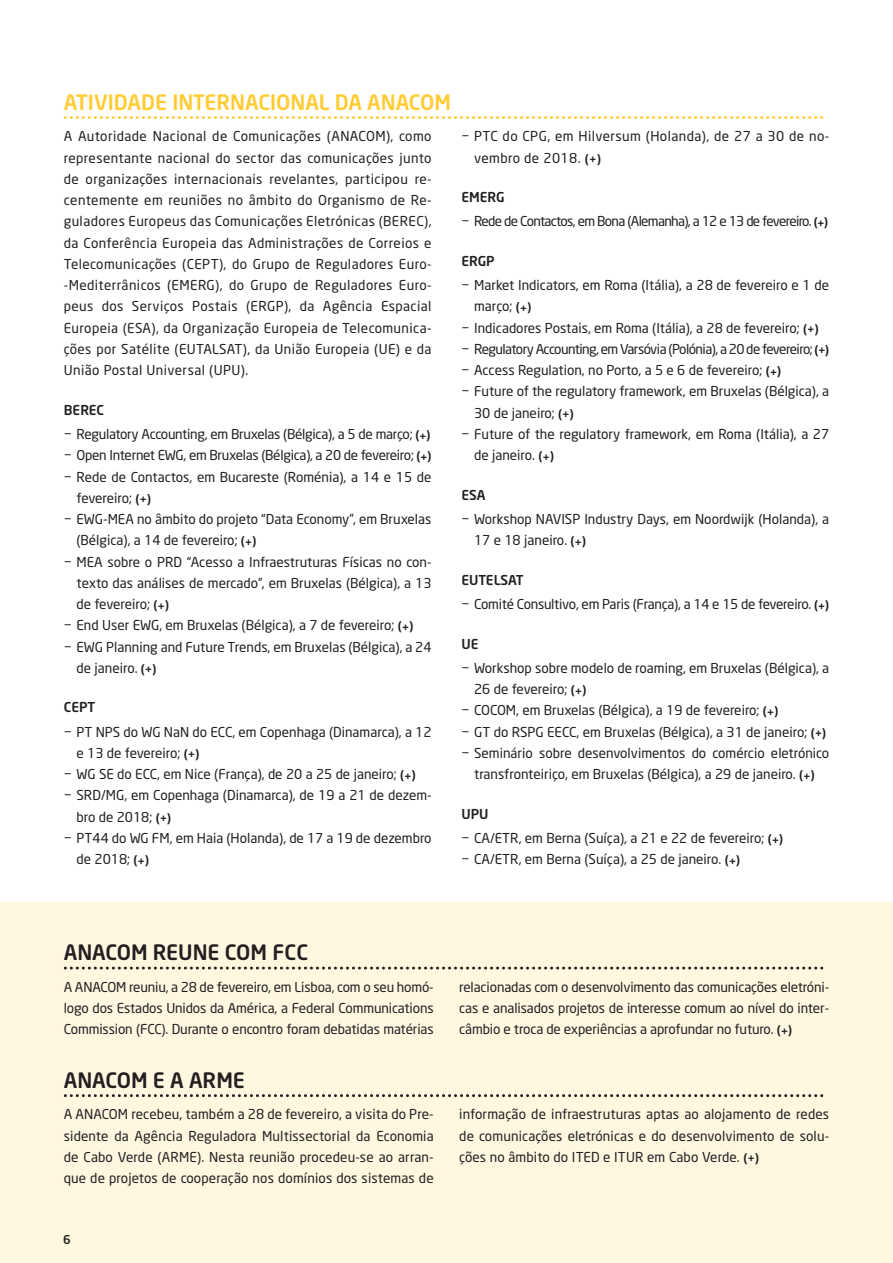
<style>
.page{position:relative;width:893px;height:1263px;background:#fff}
.page>*{position:absolute;margin:0;border:0;box-sizing:border-box;transform-origin:0 0}
.TÍTULOS_PEQUENOS{font:500 21px "Neo Sans";color:#fc3}
.TÍTULOS_PEQUENOS-2{font:500 21px "Neo Sans";color:#231f20}
.Texto_para_actividad{font:13.5px/21.3px "Neo Sans";color:#231f20}
.Texto{font:13.5px/21.3px "Neo Sans";letter-spacing:.01em;color:#231f20;text-align:justify}
.Texto_para_actividad-2{font:13.5px "Neo Sans";letter-spacing:-.02em;color:#231f20}
.Texto_para_actividad-3{font:13.5px "Neo Sans";letter-spacing:-.04em;color:#231f20}
.Texto_para_actividad-4{font:13.5px/21.3px "Neo Sans";letter-spacing:.03em;color:#231f20}
.Texto_para_actividad-5{font:13.5px "Neo Sans";letter-spacing:-.05em;color:#231f20}
.SUBTÍTULO_ALL_CAPS{font:500 13.5px "Neo Sans";color:#231f20}
.t1{font:500 12px "Neo Sans";color:#231f20}
.s1{font-weight:500;font-size:12px}
</style>
<div class="page">
<svg style="left:65px;top:116px;width:759px;height:3px"></svg>
<div style="left:0;top:903px;width:893px;height:360px;background:#fff7e0"></div>
<svg style="left:65px;top:1094px;width:759px;height:3px"></svg>
<svg style="left:65px;top:966px;width:759px;height:3px"></svg>
<p class="TÍTULOS_PEQUENOS" style="left:64px;top:89px;width:389px">ATIVIDADE INTERNACIONAL DA ANACOM</p>
<p class="Texto" style="left:64px;top:126px;width:369px">A Autoridade Nacional de Comunicações (ANACOM), como representante nacional do sector das comunicações junto de organizações internacionais revelantes, participou re&shy;centemente em reuniões no âmbito do Organismo de Re&shy;guladores Europeus das Comunicações Eletrónicas (BEREC), da Conferência Europeia das Administrações de Correios e Telecomunicações (CEPT), do Grupo de Reguladores Euro--Mediterrânicos (EMERG), do Grupo de Reguladores Euro&shy;peus dos Serviços Postais (ERGP), da Agência Espacial Europeia (ESA), da Organização Europeia de Telecomunica&shy;ções por Satélite (EUTALSAT), da União Europeia (UE) e da União Postal Universal (UPU).</p>
<p class="SUBTÍTULO_ALL_CAPS" style="left:64px;top:401px;width:42px">BEREC</p>
<p class="Texto_para_actividad-2" style="left:64px;top:426px;width:368px">− Regulatory Accounting, em Bruxelas (Bélgica), a 5 de março; <span class="s1">(</span><sub>+</sub><span class="s1">)</span></p>
<p class="Texto_para_actividad-2" style="left:64px;top:447px;width:369px">− Open Internet EWG, em Bruxelas (Bélgica), a 20 de fevereiro; <span class="s1">(</span><sub>+</sub><span class="s1">)</span></p>
<p class="Texto_para_actividad" style="left:77px;top:466px;width:357px;text-indent:-13px">− Rede de Contactos, em Bucareste (Roménia), a 14 e 15 de fevereiro; <span class="s1">(</span><sub>+</sub><span class="s1">)</span></p>
<p class="Texto_para_actividad" style="left:77px;top:508px;width:357px;text-indent:-13px">− EWG-MEA no âmbito do projeto “Data Economy”, em Bruxelas (Bélgica), a 14 de fevereiro; <span class="s1">(</span><sub>+</sub><span class="s1">)</span></p>
<p class="Texto_para_actividad" style="left:77px;top:551px;width:357px;text-align:justify;text-indent:-13px">− MEA sobre o PRD “Acesso a Infraestruturas Físicas no con&shy;texto das análises de mercado”, em Bruxelas (Bélgica), a 13 de fevereiro; <span class="s1">(</span><sub>+</sub><span class="s1">)</span></p>
<p class="Texto_para_actividad" style="left:64px;top:614px;width:351px">− End User EWG, em Bruxelas (Bélgica), a 7 de fevereiro; <span class="s1">(</span><sub>+</sub><span class="s1">)</span></p>
<p class="Texto_para_actividad" style="left:77px;top:636px;width:357px;text-indent:-13px">− EWG Planning and Future Trends, em Bruxelas (Bélgica), a 24 de janeiro. <span class="s1">(</span><sub>+</sub><span class="s1">)</span></p>
<p class="SUBTÍTULO_ALL_CAPS" style="left:64px;top:699px;width:33px">CEPT</p>
<p class="Texto_para_actividad" style="left:77px;top:721px;width:357px;text-indent:-13px">− PT NPS do WG NaN do ECC, em Copenhaga (Dinamarca), a 12 e 13 de fevereiro; <span class="s1">(</span><sub>+</sub><span class="s1">)</span></p>
<p class="Texto_para_actividad" style="left:64px;top:763px;width:353px">− WG SE do ECC, em Nice (França), de 20 a 25 de janeiro; <span class="s1">(</span><sub>+</sub><span class="s1">)</span></p>
<p class="Texto_para_actividad" style="left:77px;top:785px;width:357px;text-indent:-13px">− SRD/MG, em Copenhaga (Dinamarca), de 19 a 21 de dezem&shy;bro de 2018; <span class="s1">(</span><sub>+</sub><span class="s1">)</span></p>
<p class="Texto_para_actividad" style="left:77px;top:827px;width:357px;text-indent:-13px">− PT44 do WG FM, em Haia (Holanda), de 17 a 19 de dezembro de 2018; <span class="s1">(</span><sub>+</sub><span class="s1">)</span></p>
<p class="Texto_para_actividad-4" style="left:474px;top:126px;width:357px;text-indent:-13px">− PTC do CPG, em Hilversum (Holanda), de 27 a 30 de no&shy;vembro de 2018. <span class="s1">(</span><sub>+</sub><span class="s1">)</span></p>
<p class="SUBTÍTULO_ALL_CAPS" style="left:461px;top:189px;width:45px">EMERG</p>
<p class="Texto_para_actividad-5" style="left:461px;top:213px;width:368px">− Rede de Contactos, em Bona (Alemanha), a 12 e 13 de fevereiro. <span class="s1">(</span><sub>+</sub><span class="s1">)</span></p>
<p class="SUBTÍTULO_ALL_CAPS" style="left:461px;top:252px;width:35px">ERGP</p>
<p class="Texto_para_actividad" style="left:474px;top:274px;width:357px;text-indent:-13px">− Market Indicators, em Roma (Itália), a 28 de fevereiro e 1 de março; <span class="s1">(</span><sub>+</sub><span class="s1">)</span></p>
<p class="Texto_para_actividad" style="left:461px;top:317px;width:359px">− Indicadores Postais, em Roma (Itália), a 28 de fevereiro; <span class="s1">(</span><sub>+</sub><span class="s1">)</span></p>
<p class="Texto_para_actividad-3" style="left:461px;top:341px;width:369px">− Regulatory Accounting, em Varsóvia (Polónia), a 20 de fevereiro; <span class="s1">(</span><sub>+</sub><span class="s1">)</span></p>
<p class="Texto_para_actividad" style="left:461px;top:359px;width:321px">− Access Regulation, no Porto, a 5 e 6 de fevereiro; <span class="s1">(</span><sub>+</sub><span class="s1">)</span></p>
<p class="Texto_para_actividad" style="left:474px;top:381px;width:357px;text-indent:-13px">− Future of the regulatory framework, em Bruxelas (Bélgica), a<br>30 de janeiro; <span class="s1">(</span><sub>+</sub><span class="s1">)</span></p>
<p class="Texto_para_actividad" style="left:474px;top:423px;width:357px;text-indent:-13px">− Future of the regulatory framework, em Roma (Itália), a 27 de janeiro. <span class="s1">(</span><sub>+</sub><span class="s1">)</span></p>
<p class="SUBTÍTULO_ALL_CAPS" style="left:461px;top:486px;width:26px">ESA</p>
<p class="Texto_para_actividad" style="left:474px;top:508px;width:357px;text-indent:-13px">− Workshop NAVISP Industry Days, em Noordwijk (Holanda), a<br>17 e 18 janeiro. <span class="s1">(</span><sub>+</sub><span class="s1">)</span></p>
<p class="SUBTÍTULO_ALL_CAPS" style="left:461px;top:571px;width:64px">EUTELSAT</p>
<p class="Texto_para_actividad-2" style="left:461px;top:596px;width:369px">− Comité Consultivo, em Paris (França), a 14 e 15 de fevereiro. <span class="s1">(</span><sub>+</sub><span class="s1">)</span></p>
<p class="SUBTÍTULO_ALL_CAPS" style="left:461px;top:635px;width:19px">UE</p>
<p class="Texto_para_actividad" style="left:474px;top:657px;width:357px;text-indent:-13px">− Workshop sobre modelo de roaming, em Bruxelas (Bélgica), a<br>26 de fevereiro; <span class="s1">(</span><sub>+</sub><span class="s1">)</span></p>
<p class="Texto_para_actividad" style="left:461px;top:700px;width:319px">− COCOM, em Bruxelas (Bélgica), a 19 de fevereiro; <span class="s1">(</span><sub>+</sub><span class="s1">)</span></p>
<p class="Texto_para_actividad" style="left:461px;top:721px;width:366px">− GT do RSPG EECC, em Bruxelas (Bélgica), a 31 de janeiro; <span class="s1">(</span><sub>+</sub><span class="s1">)</span></p>
<p class="Texto_para_actividad" style="left:461px;top:742px;width:369px;text-align:center">− Seminário sobre desenvolvimentos do comércio eletrónico transfronteiriço, em Bruxelas (Bélgica), a 29 de janeiro. <span class="s1">(</span><sub>+</sub><span class="s1">)</span></p>
<p class="SUBTÍTULO_ALL_CAPS" style="left:461px;top:805px;width:29px">UPU</p>
<p class="Texto_para_actividad" style="left:461px;top:827px;width:323px">− CA/ETR, em Berna (Suíça), a 21 e 22 de fevereiro; <span class="s1">(</span><sub>+</sub><span class="s1">)</span></p>
<p class="Texto_para_actividad" style="left:461px;top:848px;width:280px">− CA/ETR, em Berna (Suíça), a 25 de janeiro. <span class="s1">(</span><sub>+</sub><span class="s1">)</span></p>
<p class="TÍTULOS_PEQUENOS-2" style="left:64px;top:939px;width:246px">ANACOM REUNE COM FCC</p>
<p class="Texto" style="left:64px;top:976px;width:371px">A ANACOM reuniu, a 28 de fevereiro, em Lisboa, com o seu homó&shy;logo dos Estados Unidos da América, a Federal Communications Commission (FCC). Durante o encontro foram debatidas matérias</p>
<p class="Texto" style="left:459px;top:976px;width:371px">relacionadas com o desenvolvimento das comunicações eletróni&shy;cas e analisados projetos de interesse comum ao nível do inter&shy;câmbio e troca de experiências a aprofundar no futuro. <span class="s1">(</span><sub>+</sub><span class="s1">)</span></p>
<p class="TÍTULOS_PEQUENOS-2" style="left:64px;top:1067px;width:183px">ANACOM E A ARME</p>
<p class="Texto" style="left:64px;top:1103px;width:371px">A ANACOM recebeu, também a 28 de fevereiro, a visita do Pre&shy;sidente da Agência Reguladora Multissectorial da Economia de Cabo Verde (ARME). Nesta reunião procedeu-se ao arran&shy;que de projetos de cooperação nos domínios dos sistemas de</p>
<p class="Texto" style="left:459px;top:1103px;width:371px">informação de infraestruturas aptas ao alojamento de redes de comunicações eletrónicas e do desenvolvimento de solu&shy;ções no âmbito do ITED e ITUR em Cabo Verde. <span class="s1">(</span><sub>+</sub><span class="s1">)</span></p>
<p class="t1" style="left:63px;top:1232px;width:9px">6</p>
</div>
